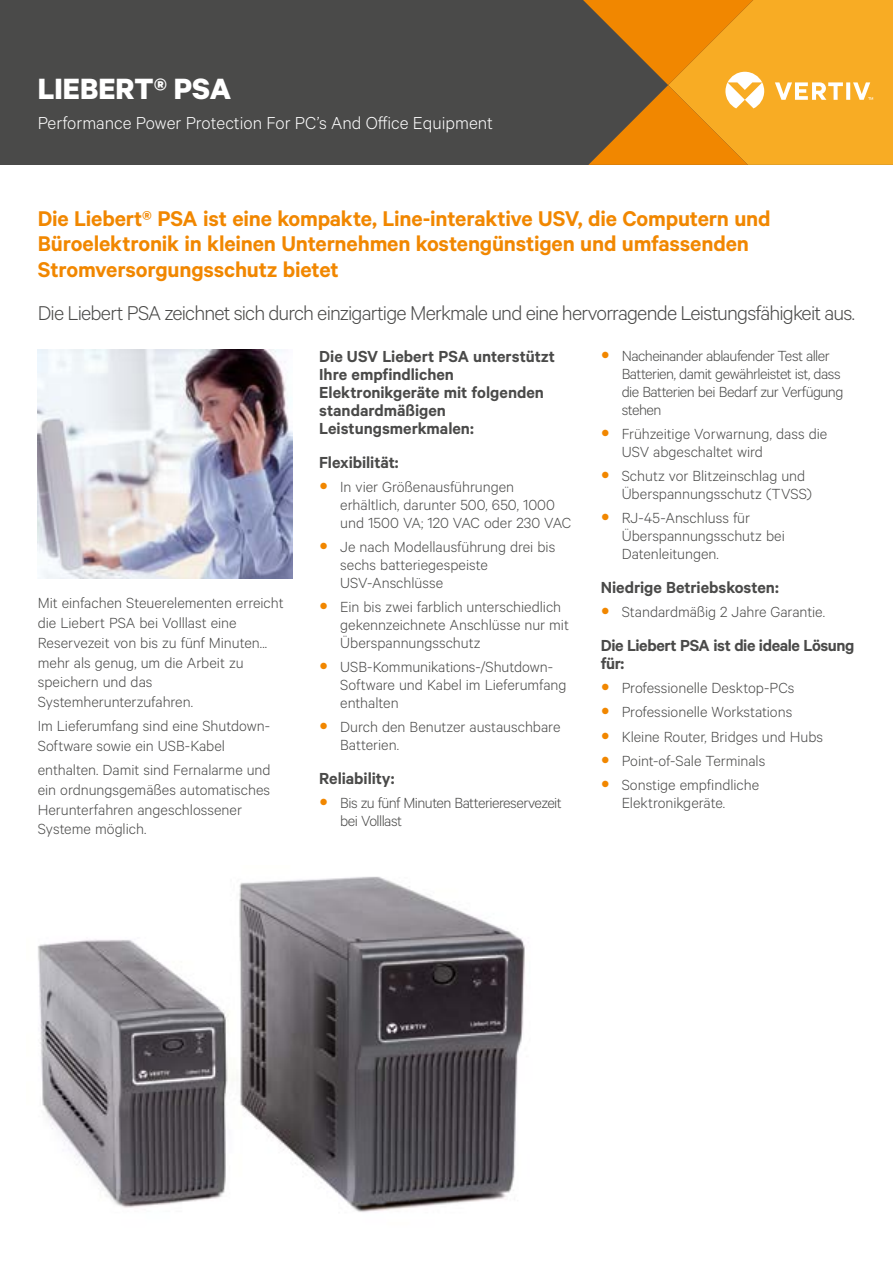
<style>
.page{position:relative;width:893px;height:1263px;background:#fff}
.page>*{position:absolute;margin:0;border:0;box-sizing:border-box;transform-origin:0 0}
.t1{font:700 33px "Calibre";color:#fff}
.t2{font:600 24px/25.5px "Calibre";letter-spacing:-.01em;color:#f18700}
.t3{font:300 22.5px "Calibre";letter-spacing:-.04em;color:#4a4a49}
.t4{font:300 19.5px "Calibre";color:#fff}
.t5{font:600 18px/18px "Calibre";letter-spacing:-.005em;color:#4a4a49}
.t6{font:300 16.5px/18px "Calibre";letter-spacing:-.005em;color:#4a4a49}
.t7{font:300 16.5px/18px "Calibre";letter-spacing:-.03em;color:#4a4a49}
</style>
<div class="page">
<div style="left:0;top:0;width:562px;height:165px;background:#4a4a49"></div>
<svg style="left:562px;top:0;width:331px;height:165px;background:#d49128"></svg>
<img style="left:38px;top:350px;width:254px;height:228px">
<img style="left:38px;top:876px;width:488px;height:336px">
<h1 class="t1" style="left:38px;top:68px;width:195px">LIEBERT® PSA</h1>
<p class="t4" style="left:38px;top:112px;width:457px">Performance Power Protection For PC’s And Office Equipment</p>
<h2 class="t2" style="left:38px;top:205px;width:734px">Die Liebert® PSA ist eine kompakte, Line-interaktive USV, die Computern und<br>Büroelektronik in kleinen Unternehmen kostengünstigen und umfassenden<br>Stromversorgungsschutz bietet</h2>
<h3 class="t3" style="left:38px;top:300px;width:819px">Die Liebert PSA zeichnet sich durch einzigartige Merkmale und eine hervorragende Leistungsfähigkeit aus.</h3>
<p class="t6" style="left:38px;top:592px;width:247px;line-height:19.8px">Mit einfachen Steuerelementen erreicht die Liebert PSA bei Volllast eine<br>Reservezeit von bis zu fünf Minuten... mehr als genug, um die Arbeit zu speichern und das<br>Systemherunterzufahren.</p>
<p class="t6" style="left:38px;top:715px;width:234px;line-height:19.8px">Im Lieferumfang sind eine Shutdown-<br>Software sowie ein USB-Kabel</p>
<p class="t6" style="left:38px;top:759px;width:234px;line-height:19.8px">enthalten. Damit sind Fernalarme und ein ordnungsgemäßes automatisches<br>Herunterfahren angeschlossener<br>Systeme möglich.</p>
<p class="t5" style="left:319px;top:346px;width:237px">Die USV Liebert PSA unterstützt<br>Ihre empfindlichen<br>Elektronikgeräte mit folgenden standardmäßigen<br>Leistungsmerkmalen:</p>
<p class="t5" style="left:319px;top:453px;width:81px">Flexibilität:</p>
<p class="t6" style="left:340px;top:477px;width:232px">In vier Größenausführungen erhältlich, darunter 500, 650, 1000 und 1500 VA; 120 VAC oder 230 VAC</p>
<p class="t6" style="left:340px;top:537px;width:216px">Je nach Modellausführung drei bis sechs batteriegespeiste<br>USV-Anschlüsse</p>
<p class="t6" style="left:340px;top:597px;width:230px">Ein bis zwei farblich unterschiedlich gekennzeichnete Anschlüsse nur mit<br>Überspannungsschutz</p>
<p class="t6" style="left:340px;top:657px;width:228px">USB-Kommunikations-/Shutdown-<br>Software und Kabel im Lieferumfang enthalten</p>
<p class="t6" style="left:340px;top:717px;width:222px">Durch den Benutzer austauschbare<br>Batterien.</p>
<p class="t5" style="left:319px;top:769px;width:77px">Reliability:</p>
<p class="t7" style="left:340px;top:793px;width:223px">Bis zu fünf Minuten Batteriereservezeit bei Volllast</p>
<p class="t7" style="left:622px;top:346px;width:223px">Nacheinander ablaufender Test aller<br>Batterien, damit gewährleistet ist, dass die Batterien bei Bedarf zur Verfügung stehen</p>
<p class="t6" style="left:622px;top:424px;width:207px">Frühzeitige Vorwarnung, dass die<br>USV abgeschaltet wird</p>
<p class="t6" style="left:622px;top:466px;width:192px">Schutz vor Blitzeinschlag und<br>Überspannungsschutz (TVSS)</p>
<p class="t6" style="left:622px;top:508px;width:165px">RJ-45-Anschluss für<br>Überspannungsschutz bei<br>Datenleitungen.</p>
<p class="t5" style="left:601px;top:578px;width:180px">Niedrige Betriebskosten:</p>
<p class="t6" style="left:622px;top:602px;width:205px">Standardmäßig 2 Jahre Garantie.</p>
<p class="t5" style="left:601px;top:636px;width:255px">Die Liebert PSA ist die ideale Lösung für:</p>
<p class="t6" style="left:622px;top:675px;width:203px;line-height:24px">Professionelle Desktop-PCs<br>Professionelle Workstations<br>Kleine Router, Bridges und Hubs<br>Point-of-Sale Terminals<br>Sonstige empfindliche</p>
<p class="t6" style="left:622px;top:793px;width:105px">Elektronikgeräte.</p>
</div>
